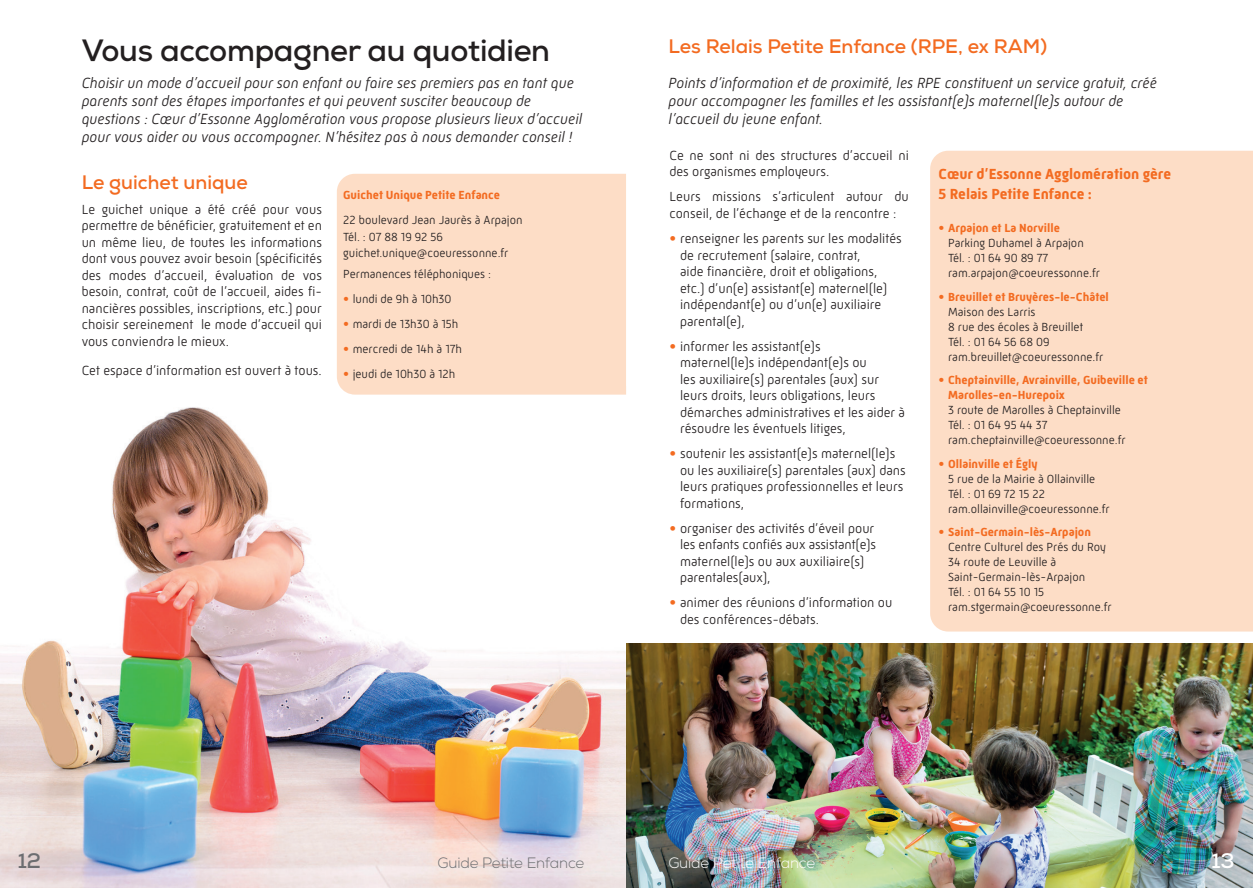
<style>
.page{position:relative;width:1253px;height:888px;background:#fff}
.page>*{position:absolute;margin:0;border:0;box-sizing:border-box;transform-origin:0 0}
.t1{font:700 30.75px "Nexa";letter-spacing:-.01em;color:#231f20}
.t2{font:700 21px "Nexa";color:#6c6d70}
.t3{font:700 21px "Nexa";color:#fff}
.t4{font:700 19.5px "Nexa";color:#f36b21}
.t5{font:italic 300 15px/18px "Mic 32 New";color:#231f20}
.t6{font:700 15px/19.8px "Mic 32 New";color:#f36b21}
.t7{font:300 15px "Nexa";letter-spacing:-.015em;color:#6c6d70}
.t8{font:300 15px "Nexa";letter-spacing:-.015em;color:#fff}
.t9{font:300 13.5px/16.5px "Mic 32 New";color:#231f20}
.t10{font:300 12px/15px "Mic 32 New";color:#231f20}
.t11{font:700 12px/15px "Mic 32 New";color:#f36b21}
.s1{font-family:"Linotype Syntax Os F";font-weight:400;color:#f36b21}
.s2{font-weight:700;color:#f36b21}
.s3{font-family:"Linotype Syntax Os F";font-weight:400}
</style>
<div class="page">
<div style="left:337px;top:174px;width:289px;height:212px;background:#fdddc6"></div>
<div style="left:930px;top:151px;width:323px;height:480px;background:#fdddc6"></div>
<img style="left:0;top:394px;width:626px;height:493px">
<img style="left:626px;top:643px;width:627px;height:244px">
<h3 class="t4" style="left:668px;top:33px;width:380px">Les Relais Petite Enfance (RPE, ex RAM)</h3>
<h1 class="t1" style="left:82px;top:31px;width:470px">Vous accompagner au quotidien</h1>
<p class="t5" style="left:82px;top:73px;width:502px">Choisir un mode d’accueil pour son enfant ou faire ses premiers pas en tant que parents sont des étapes importantes et qui peuvent susciter beaucoup de questions : Cœur d’Essonne Agglomération vous propose plusieurs lieux d’accueil pour vous aider ou vous accompagner. N’hésitez pas à nous demander conseil !</p>
<p class="t5" style="left:668px;top:73px;width:490px">Points d’information et de proximité, les RPE constituent un service gratuit, créé pour accompagner les familles et les assistant(e)s maternel(le)s autour de l’accueil du jeune enfant.</p>
<h3 class="t4" style="left:82px;top:169px;width:168px">Le guichet unique</h3>
<p class="t9" style="left:82px;top:201px;width:242px;text-align:justify">Le guichet unique a été créé pour vous permettre de bénéficier, gratuitement et en un même lieu, de toutes les informations dont vous pouvez avoir besoin (spécificités des modes d’accueil, évaluation de vos besoin, contrat, coût de l’accueil, aides fi&shy;nancières possibles, inscriptions, etc.) pour choisir sereinement le mode d’accueil qui vous conviendra le mieux.</p>
<p class="t9" style="left:82px;top:362px;width:242px">Cet espace d’information est ouvert à tous.</p>
<p class="t11" style="left:343px;top:188px;width:158px">Guichet Unique Petite Enfance</p>
<p class="t10" style="left:343px;top:212px;width:181px;line-height:16.5px">22 boulevard Jean Jaurès à Arpajon<br>Tél. : 07 88 19 92 56 guichet.unique@coeuressonne.fr</p>
<p class="t10" style="left:343px;top:266px;width:149px">Permanences téléphoniques :</p>
<p class="t10" style="left:343px;top:291px;width:110px"><span class="s1">•</span> lundi de 9h à 10h30</p>
<p class="t10" style="left:343px;top:316px;width:117px"><span class="s1">•</span> mardi de 13h30 à 15h</p>
<p class="t10" style="left:343px;top:341px;width:120px"><span class="s1">•</span> mercredi de 14h à 17h</p>
<p class="t10" style="left:343px;top:366px;width:114px"><span class="s1">•</span> jeudi de 10h30 à 12h</p>
<p class="t9" style="left:669px;top:147px;width:241px">Ce ne sont ni des structures d’accueil ni des organismes employeurs.</p>
<p class="t9" style="left:669px;top:188px;width:241px">Leurs missions s’articulent autour du conseil, de l’échange et de la rencontre :</p>
<p class="t9" style="left:680px;top:230px;width:223px;text-indent:-11px"><span class="s1">•</span> renseigner les parents sur les modalités de recrutement (salaire, contrat,<br>aide financière, droit et obligations, etc.) d’un(e) assistant(e) maternel(le) indépendant(e) ou d’un(e) auxiliaire parental(e),</p>
<p class="t9" style="left:680px;top:337px;width:226px;text-indent:-11px"><span class="s1">•</span> informer les assistant(e)s<br>maternel(le)s indépendant(e)s ou<br>les auxiliaire(s) parentales (aux) sur leurs droits, leurs obligations, leurs démarches administratives et les aider à résoudre les éventuels litiges,</p>
<p class="t9" style="left:680px;top:445px;width:227px;text-indent:-11px"><span class="s1">•</span> soutenir les assistant(e)s maternel(le)s ou les auxiliaire(s) parentales (aux) dans leurs pratiques professionnelles et leurs formations,</p>
<p class="t9" style="left:680px;top:519px;width:197px;text-indent:-11px"><span class="s1">•</span> organiser des activités d’éveil pour les enfants confiés aux assistant(e)s maternel(le)s ou aux auxiliaire(s) parentales(aux),</p>
<p class="t9" style="left:680px;top:594px;width:214px;text-indent:-11px"><span class="s1">•</span> animer des réunions d’information ou des conférences-débats.</p>
<p class="t6" style="left:938px;top:164px;width:234px">Cœur d’Essonne Agglomération gère<br>5 Relais Petite Enfance :</p>
<p class="t10" style="left:948px;top:220px;width:153px;text-indent:-10px"><span class="s1">•</span> <span class="s2">Arpajon et La Norville<br></span>Parking Duhamel à Arpajon<br>Tél. : 01 64 90 89 77 ram.arpajon@coeuressonne.fr</p>
<p class="t10" style="left:948px;top:289px;width:162px;text-indent:-10px"><span class="s1">•</span> <span class="s2">Breuillet et Bruyères-le-Châtel<br></span>Maison des Larris<br>8 rue des écoles à Breuillet<br>Tél. : 01 64 56 68 09 ram.breuillet@coeuressonne.fr</p>
<p class="t11" style="left:948px;top:372px;width:201px;text-indent:-10px"><span class="s3">•</span> Cheptainville, Avrainville, Guibeville et<br>Marolles-en-Hurepoix</p>
<p class="t10" style="left:948px;top:402px;width:179px">3 route de Marolles à Cheptainville<br>Tél. : 01 64 95 44 37 ram.cheptainville@coeuressonne.fr</p>
<p class="t10" style="left:948px;top:456px;width:163px;text-indent:-10px"><span class="s1">•</span> <span class="s2">Ollainville et Égly<br></span>5 rue de la Mairie à Ollainville<br>Tél. : 01 69 72 15 22 ram.ollainville@coeuressonne.fr</p>
<p class="t10" style="left:948px;top:524px;width:165px;text-indent:-10px"><span class="s1">•</span> <span class="s2">Saint-Germain-lès-Arpajon<br></span>Centre Culturel des Prés du Roy<br>34 route de Leuville à<br>Saint-Germain-lès-Arpajon<br>Tél. : 01 64 55 10 15 ram.stgermain@coeuressonne.fr</p>
<h2 class="t2" style="left:18px;top:847px;width:25px">12</h2>
<p class="t7" style="left:437px;top:854px;width:148px">Guide Petite Enfance</p>
<p class="t8" style="left:668px;top:854px;width:148px">Guide Petite Enfance</p>
<h2 class="t3" style="left:1211px;top:847px;width:25px">13</h2>
</div>
